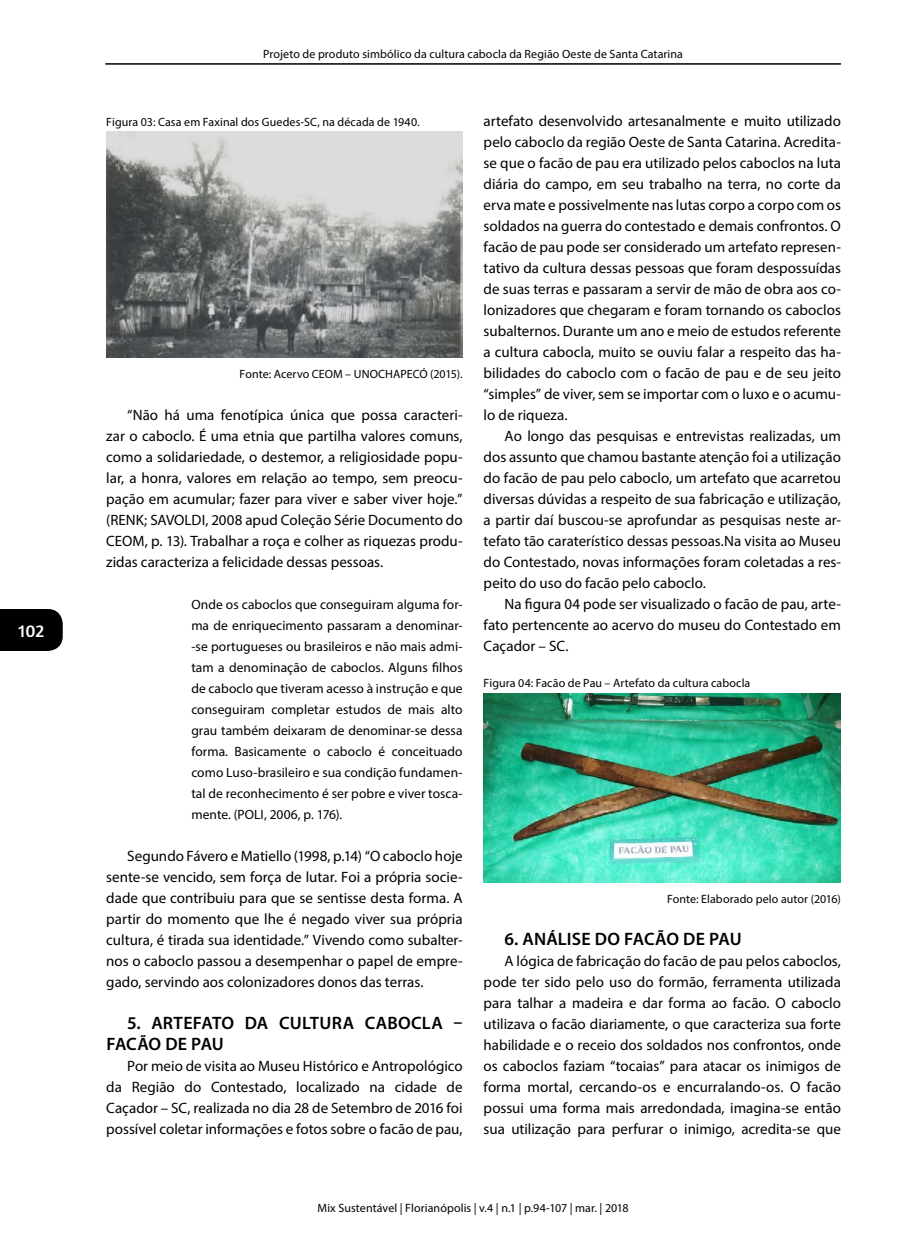
<style>
.page{position:relative;width:903px;height:1260px;background:#fff}
.page>*{position:absolute;margin:0;border:0;box-sizing:border-box;transform-origin:0 0}
.t1{font:600 18px/21px "Myriad Pro";letter-spacing:.01em;color:#000}
.t2{font:18px "Amaranth";color:#fff}
.t3{font:15px/21px "Myriad Pro";color:#000;text-align:justify}
.t4{font:13.5px/21px "Myriad Pro";letter-spacing:.005em;color:#000;text-align:justify}
.t5{font:12px "Myriad Pro";letter-spacing:.005em;color:#000}
</style>
<div class="page">
<div style="left:0;top:609px;width:63px;height:42px;background:#000"></div>
<hr style="left:105px;top:63px;width:736px;height:2px;background:#000">
<img style="left:106px;top:132px;width:357px;height:225px">
<img style="left:484px;top:693px;width:356px;height:189px">
<p class="t2" style="left:18px;top:620px;width:27px">102</p>
<p class="t5" style="left:263px;top:46px;width:421px">Projeto de produto simbólico da cultura cabocla da Região Oeste de Santa Catarina</p>
<p class="t5" style="left:106px;top:115px;width:315px">Figura 03: Casa em Faxinal dos Guedes-SC, na década de 1940.</p>
<p class="t5" style="left:240px;top:367px;width:225px">Fonte: Acervo CEOM – UNOCHAPECÓ (2015).</p>
<p class="t3" style="left:106px;top:404px;width:358px;text-indent:21px">“Não há uma fenotípica única que possa caracteri&shy;zar o caboclo. É uma etnia que partilha valores comuns, como a solidariedade, o destemor, a religiosidade popu&shy;lar, a honra, valores em relação ao tempo, sem preocu&shy;pação em acumular; fazer para viver e saber viver hoje.” (RENK; SAVOLDI, 2008 apud Coleção Série Documento do CEOM, p. 13). Trabalhar a roça e colher as riquezas produ&shy;zidas caracteriza a felicidade dessas pessoas.</p>
<p class="t4" style="left:191px;top:594px;width:273px">Onde os caboclos que conseguiram alguma for&shy;ma de enriquecimento passaram a denominar--se portugueses ou brasileiros e não mais admi&shy;tam a denominação de caboclos. Alguns filhos de caboclo que tiveram acesso à instrução e que conseguiram completar estudos de mais alto grau também deixaram de denominar-se dessa forma. Basicamente o caboclo é conceituado como Luso-brasileiro e sua condição fundamen&shy;tal de reconhecimento é ser pobre e viver tosca&shy;mente. (POLI, 2006, p. 176).</p>
<p class="t3" style="left:106px;top:845px;width:358px;text-indent:21px">Segundo Fávero e Matiello (1998, p.14) “O caboclo hoje sente-se vencido, sem força de lutar. Foi a própria socie&shy;dade que contribuiu para que se sentisse desta forma. A partir do momento que lhe é negado viver sua própria cultura, é tirada sua identidade.” Vivendo como subalter&shy;nos o caboclo passou a desempenhar o papel de empre&shy;gado, servindo aos colonizadores donos das terras.</p>
<p class="t1" style="left:106px;top:1012px;width:357px;text-indent:21px">5. ARTEFATO DA CULTURA CABOCLA –<br>FACÃO DE PAU</p>
<p class="t3" style="left:106px;top:1055px;width:358px;text-indent:21px">Por meio de visita ao Museu Histórico e Antropológico da Região do Contestado, localizado na cidade de Caçador – SC, realizada no dia 28 de Setembro de 2016 foi possível coletar informações e fotos sobre o facão de pau,</p>
<p class="t3" style="left:484px;top:110px;width:359px">artefato desenvolvido artesanalmente e muito utilizado pelo caboclo da região Oeste de Santa Catarina. Acredita&shy;se que o facão de pau era utilizado pelos caboclos na luta diária do campo, em seu trabalho na terra, no corte da erva mate e possivelmente nas lutas corpo a corpo com os soldados na guerra do contestado e demais confrontos. O facão de pau pode ser considerado um artefato represen&shy;tativo da cultura dessas pessoas que foram despossuídas de suas terras e passaram a servir de mão de obra aos co&shy;lonizadores que chegaram e foram tornando os caboclos subalternos. Durante um ano e meio de estudos referente a cultura cabocla, muito se ouviu falar a respeito das ha&shy;bilidades do caboclo com o facão de pau e de seu jeito “simples” de viver, sem se importar com o luxo e o acumu&shy;lo de riqueza.</p>
<p class="t3" style="left:484px;top:425px;width:359px;text-indent:21px">Ao longo das pesquisas e entrevistas realizadas, um dos assunto que chamou bastante atenção foi a utilização do facão de pau pelo caboclo, um artefato que acarretou diversas dúvidas a respeito de sua fabricação e utilização, a partir daí buscou-se aprofundar as pesquisas neste ar&shy;tefato tão caraterístico dessas pessoas.Na visita ao Museu do Contestado, novas informações foram coletadas a res&shy;peito do uso do facão pelo caboclo.</p>
<p class="t3" style="left:484px;top:593px;width:359px;text-indent:21px">Na figura 04 pode ser visualizado o facão de pau, arte&shy;fato pertencente ao acervo do museu do Contestado em Caçador – SC.</p>
<p class="t5" style="left:484px;top:676px;width:268px">Figura 04: Facão de Pau – Artefato da cultura cabocla</p>
<p class="t5" style="left:667px;top:892px;width:175px">Fonte: Elaborado pelo autor (2016)</p>
<p class="t1" style="left:505px;top:928px;width:239px">6. ANÁLISE DO FACÃO DE PAU</p>
<p class="t3" style="left:484px;top:950px;width:359px;text-indent:21px">A lógica de fabricação do facão de pau pelos caboclos, pode ter sido pelo uso do formão, ferramenta utilizada para talhar a madeira e dar forma ao facão. O caboclo utilizava o facão diariamente, o que caracteriza sua forte habilidade e o receio dos soldados nos confrontos, onde os caboclos faziam “tocaias” para atacar os inimigos de forma mortal, cercando-os e encurralando-os. O facão possui uma forma mais arredondada, imagina-se então sua utilização para perfurar o inimigo, acredita-se que</p>
<p class="t5" style="left:318px;top:1200px;width:313px">Mix Sustentável | Florianópolis | v.4 | n.1 | p.94-107 | mar. | 2018</p>
</div>
